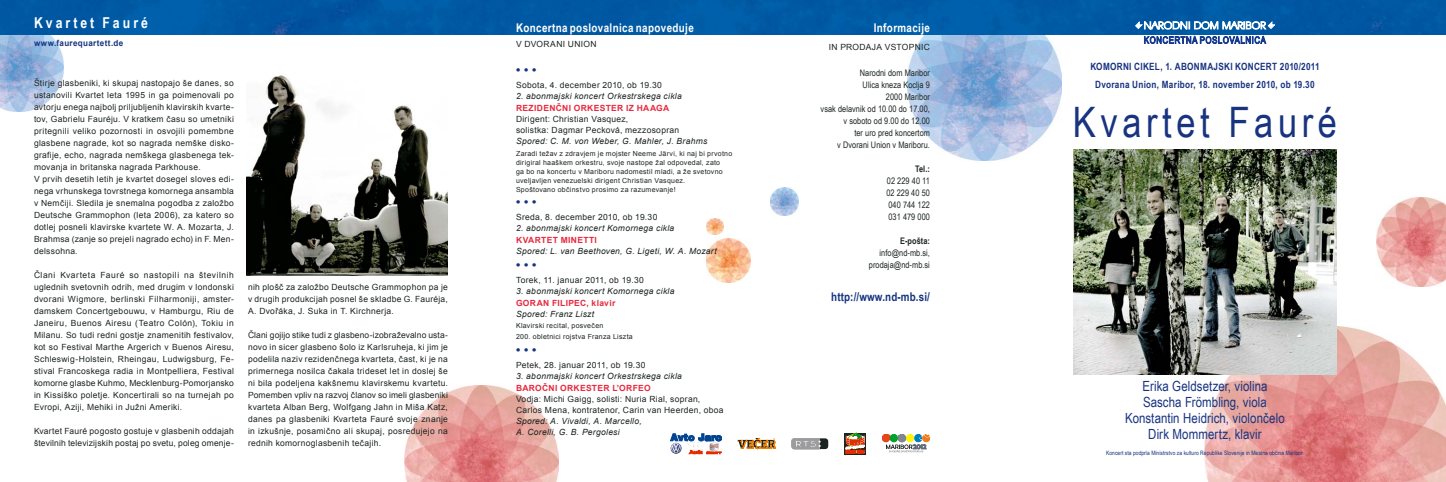
<style>
.page{position:relative;width:1446px;height:482px;background:#fff}
.page>*{position:absolute;margin:0;border:0;box-sizing:border-box;transform-origin:0 0}
.t1{font:42px "Arial Narrow";letter-spacing:.11em;color:#183480}
.t2{font:700 15px "Arial Narrow";letter-spacing:.2em;color:#fff}
.t3{font:14px/16px "Arial Narrow";letter-spacing:.005em;color:#183480;text-align:center}
.t4{font:700 12px "Arial Narrow";letter-spacing:.03em;color:#fff}
.t5{font:700 12px "Arial Narrow";letter-spacing:.01em;color:#183480}
.t6{font:700 12px "Arial";color:#183480}
.t7{font:700 10px/17.7px "Arial Narrow";letter-spacing:.03em;color:#183480}
.t8{font:9px/12px "Arial Narrow";letter-spacing:.005em;color:#1c2421;text-align:right}
.t9{font:700 9px "Arial Narrow";color:#1c2421}
.t10{font:8.5px/12px "Arial";letter-spacing:.03em;color:#1c2421}
.t11{font:italic 8.5px/11px "Arial";letter-spacing:.035em;color:#1c2421}
.t12{font:700 8.5px "Arial";letter-spacing:.04em;color:#e6293f}
.t13{font:700 8.5px "Arial";letter-spacing:.04em;color:#183480;scale:.95 1}
.t14{font:7px/9px "Arial";letter-spacing:.04em;color:#1c2421}
.t15{font:6px "Arial Narrow";letter-spacing:.01em;color:#183480}
</style>
<div class="page">
<img style="left:0;top:34px;width:64px;height:77px">
<img style="left:907px;top:34px;width:154px;height:126px">
<img style="left:1204px;top:326px;width:242px;height:156px">
<img style="left:1376px;top:198px;width:70px;height:88px">
<img style="left:0;top:0;width:1446px;height:34px">
<svg style="left:1135px;top:22px;width:139px;height:8px"></svg>
<svg style="left:1144px;top:36px;width:122px;height:8px"></svg>
<img style="left:1073px;top:150px;width:263px;height:225px">
<img style="left:405px;top:386px;width:153px;height:96px">
<img style="left:770px;top:188px;width:28px;height:27px">
<img style="left:706px;top:238px;width:45px;height:45px">
<img style="left:706px;top:218px;width:17px;height:17px">
<svg style="left:882px;top:434px;width:48px;height:19px"></svg>
<div style="left:844px;top:433px;width:22px;height:21px;background:#1c2421"></div>
<svg style="left:845px;top:434px;width:20px;height:20px"></svg>
<svg style="left:738px;top:438px;width:37px;height:11px"></svg>
<svg style="left:791px;top:438px;width:37px;height:11px"></svg>
<svg style="left:670px;top:434px;width:51px;height:20px"></svg>
<img style="left:247px;top:75px;width:201px;height:200px">
<h2 class="t2" style="left:34px;top:11px;width:115px">Kvartet Fauré</h2>
<p class="t13" style="left:34px;top:37px;width:96px">www.faurequartett.de</p>
<p class="t10" style="left:34px;top:77px;width:201px">Štirje glasbeniki, ki skupaj nastopajo še danes, so ustanovili Kvartet leta 1995 in ga poimenovali po avtorju enega najbolj priljubljenih klavirskih kvarte&shy;tov, Gabrielu Fauréju. V kratkem času so umetniki pritegnili veliko pozornosti in osvojili pomembne glasbene nagrade, kot so nagrada nemške disko&shy;grafije, echo, nagrada nemškega glasbenega tek&shy;movanja in britanska nagrada Parkhouse.<br>V prvih desetih letih je kvartet dosegel sloves edi&shy;nega vrhunskega tovrstnega komornega ansambla v Nemčiji. Sledila je snemalna pogodba z založbo Deutsche Grammophon (leta 2006), za katero so dotlej posneli klavirske kvartete W. A. Mozarta, J.<br>Brahmsa (zanje so prejeli nagrado echo) in F. Men&shy;delssohna.</p>
<p class="t10" style="left:34px;top:269px;width:201px;text-align:justify">Člani Kvarteta Fauré so nastopili na številnih uglednih svetovnih odrih, med drugim v londonski dvorani Wigmore, berlinski Filharmoniji, amster&shy;damskem Concertgebouwu, v Hamburgu, Riu de Janeiru, Buenos Airesu (Teatro Colón), Tokiu in Milanu. So tudi redni gostje znamenitih festivalov, kot so Festival Marthe Argerich v Buenos Airesu, Schleswig-Holstein, Rheingau, Ludwigsburg, Fe&shy;stival Francoskega radia in Montpelliera, Festival komorne glasbe Kuhmo, Mecklenburg-Pomorjansko in Kissiško poletje. Koncertirali so na turnejah po Evropi, Aziji, Mehiki in Južni Ameriki.</p>
<p class="t10" style="left:34px;top:425px;width:201px">Kvartet Fauré pogosto gostuje v glasbenih oddajah številnih televizijskih postaj po svetu, poleg omenje-</p>
<p class="t10" style="left:248px;top:281px;width:201px;text-align:justify">nih plošč za založbo Deutsche Grammophon pa je v drugih produkcijah posnel še skladbe G. Fauréja, A. Dvořáka, J. Suka in T. Kirchnerja.</p>
<p class="t10" style="left:248px;top:329px;width:201px;text-align:justify">Člani gojijo stike tudi z glasbeno-izobraževalno usta&shy;novo in sicer glasbeno šolo iz Karlsruheja, ki jim je podelila naziv rezidenčnega kvarteta, čast, ki je na primernega nosilca čakala trideset let in doslej še ni bila podeljena kakšnemu klavirskemu kvartetu.<br>Pomemben vpliv na razvoj članov so imeli glasbeniki kvarteta Alban Berg, Wolfgang Jahn in Miša Katz, danes pa glasbeniki Kvarteta Fauré svoje znanje in izkušnje, posamično ali skupaj, posredujejo na rednih komornoglasbenih tečajih.</p>
<h3 class="t4" style="left:516px;top:19px;width:179px">Koncertna poslovalnica napoveduje</h3>
<h3 class="t4" style="left:874px;top:19px;width:58px">Informacije</h3>
<p class="t10" style="left:829px;top:41px;width:38px">in prodaja</p>
<p class="t10" style="left:885px;top:41px;width:7px">vst</p>
<p class="t10" style="left:902px;top:41px;width:30px">opn ic</p>
<p class="t8" style="left:820px;top:67px;width:111px">Narodni dom Maribor<br>Ulica kneza Koclja 9<br>2000 Maribor<br>vsak delavnik od 10.00 do 17.00, v soboto od 9.00 do 12.00<br>ter uro pred koncertom<br>v Dvorani Union v Mariboru.</p>
<p class="t9" style="left:915px;top:162px;width:16px">Tel.:</p>
<p class="t8" style="left:886px;top:175px;width:45px;text-align:justify">02 229 40 11<br>02 229 40 50<br>040 744 122<br>031 479 000</p>
<p class="t9" style="left:900px;top:234px;width:31px">E-pošta:</p>
<p class="t8" style="left:869px;top:247px;width:63px">info@nd-mb.si, prodaja@nd-mb.si</p>
<h3 class="t5" style="left:831px;top:288px;width:100px">http://www.nd-mb.si/</h3>
<p class="t10" style="left:516px;top:38px;width:82px">V dvorani Union</p>
<h3 class="t6" style="left:516px;top:62px;width:22px">• • •</h3>
<p class="t10" style="left:516px;top:79px;width:147px">Sobota, 4. december 2010, ob 19.30</p>
<p class="t11" style="left:516px;top:90px;width:167px">2. abonmajski koncert Orkestrskega cikla</p>
<p class="t12" style="left:516px;top:102px;width:155px">REZIDENČNI ORKESTER IZ HAAGA</p>
<p class="t10" style="left:516px;top:113px;width:165px;line-height:11px">Dirigent: Christian Vasquez,<br>solistka: Dagmar Pecková, mezzosopran</p>
<p class="t11" style="left:516px;top:135px;width:193px">Spored: C. M. von Weber, G. Mahler, J. Brahms</p>
<p class="t14" style="left:516px;top:149px;width:218px">Zaradi težav z zdravjem je mojster Neeme Järvi, ki naj bi prvotno dirigiral haaškem orkestru, svoje nastope žal odpovedal, zato<br>ga bo na koncertu v Mariboru nadomestil mladi, a že svetovno uveljavljen venezuelski dirigent Christian Vasquez.<br>Spoštovano občinstvo prosimo za razumevanje!</p>
<h3 class="t6" style="left:516px;top:194px;width:22px">• • •</h3>
<p class="t10" style="left:516px;top:211px;width:143px">Sreda, 8. december 2010, ob 19.30</p>
<p class="t11" style="left:516px;top:223px;width:160px">2. abonmajski koncert Komornega cikla</p>
<p class="t12" style="left:516px;top:235px;width:82px">KVARTET MINETTI</p>
<p class="t11" style="left:516px;top:246px;width:202px">Spored: L. van Beethoven, G. Ligeti, W. A. Mozart</p>
<h3 class="t6" style="left:516px;top:257px;width:22px">• • •</h3>
<p class="t10" style="left:516px;top:274px;width:129px">Torek, 11. januar 2011, ob 19.30</p>
<p class="t11" style="left:516px;top:285px;width:160px">3. abonmajski koncert Komornega cikla</p>
<p class="t12" style="left:516px;top:297px;width:101px">GORAN FILIPEC, klavir</p>
<p class="t11" style="left:516px;top:308px;width:80px">Spored: Franz Liszt</p>
<p class="t14" style="left:516px;top:320px;width:118px;line-height:11px">Klavirski recital, posvečen<br>200. obletnici rojstva Franza Liszta</p>
<h3 class="t6" style="left:516px;top:341px;width:22px">• • •</h3>
<p class="t10" style="left:516px;top:359px;width:131px">Petek, 28. januar 2011, ob 19.30</p>
<p class="t11" style="left:516px;top:370px;width:167px">3. abonmajski koncert Orkestrskega cikla</p>
<p class="t12" style="left:516px;top:382px;width:136px">BAROČNI ORKESTER L’ORFEO</p>
<p class="t10" style="left:516px;top:393px;width:209px;line-height:11px">Vodja: Michi Gaigg, solisti: N uria Rial, sopran,<br>Carlos Mena, kontratenor, Carin van Heerden, oboa</p>
<p class="t11" style="left:516px;top:415px;width:127px">Spored: A. Vivaldi, A. Marcello,<br>A. Corelli, G. B. Pergolesi</p>
<p class="t7" style="left:1095px;top:57px;width:226px;text-indent:159px">cert 2010/2011<br>Dvorana Union, Maribor, 18. november 2010, ob 19.30</p>
<h1 class="t1" style="left:1073px;top:92px;width:266px">Kvartet Fauré</h1>
<p class="t7" style="left:1090px;top:57px;width:105px">KOMORNI cikel, 1. abonm</p>
<p class="t7" style="left:1207px;top:57px;width:35px">ajski kon</p>
<h3 class="t3" style="left:1125px;top:378px;width:161px">Erika Geldsetzer, violina<br>Sascha Frömbling, viola<br>Konstantin Heidrich, violončelo<br>Dirk Mommertz, klavir</h3>
<p class="t15" style="left:1106px;top:449px;width:199px">Koncert sta podprla Ministrstvo za kulturo Republike Slovenije in Mestna občina Maribor.</p>
</div>
